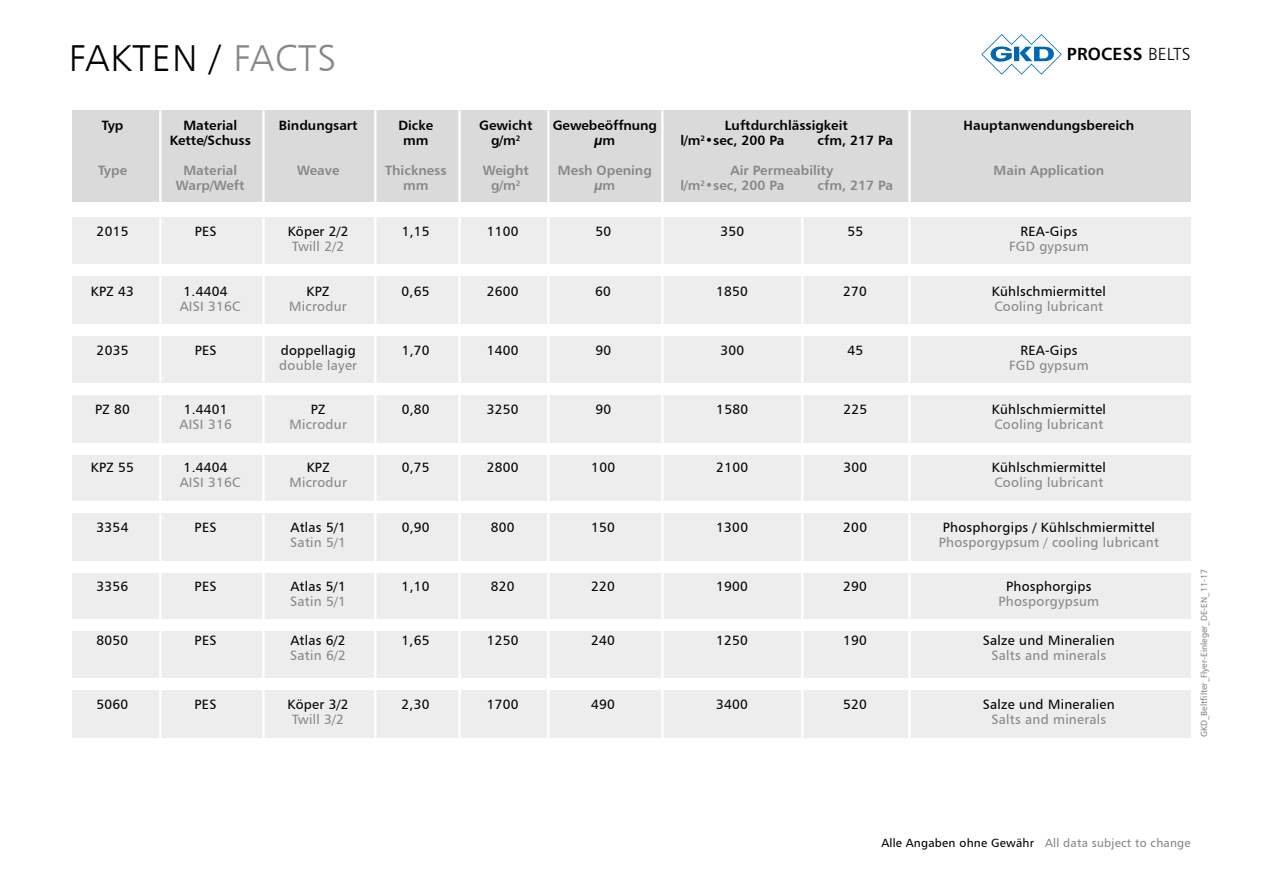
<style>
.page{position:relative;width:1263px;height:893px;background:#fff}
.page>*{position:absolute;margin:0;border:0;box-sizing:border-box;transform-origin:0 0}
.t1{font:37.5px "Humanist 777 BT Light B";letter-spacing:.03em;color:#000}
.t2{font:17.55px "Humanist 777 BT Bold B";letter-spacing:.01em;color:#000}
.t3{font:13.5px "Humanist 777 BT Roman B";letter-spacing:.02em;color:#000}
.t4{font:13.5px "Humanist 777 BT Roman B";letter-spacing:.02em;color:#878787}
.t5{font:13.5px "Humanist 777 BT Bold B";color:#000}
.t6{font:13.5px "Humanist 777 BT Bold B";color:#878787}
.t7{font:11.85px "Humanist 777 BT Roman B";letter-spacing:.02em;color:#878787}
.t8{font:9px "Humanist 777 BT Roman B";color:#878787}
.s1{color:#878787}
.s2{font-family:"Humanist 777 BT Light B"}
.s3{color:#000}
</style>
<div class="page">
<div style="left:72px;top:111px;width:1119px;height:98px;background:#dadada"></div>
<div style="left:72px;top:210px;width:1119px;height:527px;background:#ededed"></div>
<div style="left:72px;top:264px;width:1148px;height:12px;background:#fff"></div>
<div style="left:72px;top:202px;width:1148px;height:15px;background:#fff"></div>
<div style="left:72px;top:324px;width:1148px;height:11px;background:#fff"></div>
<div style="left:72px;top:383px;width:1148px;height:12px;background:#fff"></div>
<div style="left:72px;top:443px;width:1148px;height:12px;background:#fff"></div>
<div style="left:72px;top:501px;width:1148px;height:12px;background:#fff"></div>
<div style="left:72px;top:561px;width:1148px;height:12px;background:#fff"></div>
<div style="left:72px;top:619px;width:1148px;height:12px;background:#fff"></div>
<div style="left:72px;top:678px;width:1148px;height:12px;background:#fff"></div>
<hr style="left:159px;top:111px;width:2px;height:699px;background:#fff">
<hr style="left:262px;top:111px;width:3px;height:701px;background:#fff">
<hr style="left:374px;top:111px;width:2px;height:701px;background:#fff">
<hr style="left:458px;top:111px;width:3px;height:701px;background:#fff">
<hr style="left:547px;top:111px;width:2px;height:701px;background:#fff">
<hr style="left:661px;top:111px;width:2px;height:701px;background:#fff">
<hr style="left:801px;top:210px;width:2px;height:604px;background:#fff">
<hr style="left:908px;top:111px;width:2px;height:701px;background:#fff">
<svg style="left:981px;top:34px;width:81px;height:41px"></svg>
<h1 class="t1" style="left:69px;top:35px;width:269px">FAKTEN / <span class="s1">FACTS</span></h1>
<p class="t2" style="left:1067px;top:43px;width:125px">PROCESS <span class="s2">BELTS</span></p>
<p class="t5" style="left:102px;top:117px;width:23px">Typ</p>
<p class="t5" style="left:183px;top:117px;width:55px">Material</p>
<p class="t5" style="left:279px;top:117px;width:80px">Bindungsart</p>
<p class="t5" style="left:398px;top:117px;width:36px">Dicke</p>
<p class="t5" style="left:479px;top:117px;width:55px">Gewicht</p>
<p class="t5" style="left:553px;top:117px;width:106px">Gewebeöffnung</p>
<p class="t5" style="left:725px;top:117px;width:125px">Luftdurchlässigkeit</p>
<p class="t5" style="left:964px;top:117px;width:172px">Hauptanwendungsbereich</p>
<p class="t5" style="left:170px;top:132px;width:83px">Kette/Schuss</p>
<p class="t5" style="left:403px;top:132px;width:27px">mm</p>
<p class="t5" style="left:491px;top:132px;width:31px">g/m<sup>2</sup></p>
<p class="t5" style="left:594px;top:132px;width:22px">µm</p>
<p class="t5" style="left:680px;top:132px;width:105px">l/m<sup>2</sup>•sec, 200 Pa</p>
<p class="t5" style="left:818px;top:132px;width:77px">cfm, 217 Pa</p>
<p class="t6" style="left:98px;top:162px;width:30px">Type</p>
<p class="t6" style="left:183px;top:162px;width:55px">Material</p>
<p class="t6" style="left:297px;top:162px;width:44px">Weave</p>
<p class="t6" style="left:385px;top:162px;width:63px">Thickness</p>
<p class="t6" style="left:483px;top:162px;width:48px">Weight</p>
<p class="t6" style="left:558px;top:162px;width:95px">Mesh Opening</p>
<p class="t6" style="left:730px;top:162px;width:104px">Air Permeability</p>
<p class="t6" style="left:994px;top:162px;width:112px">Main Application</p>
<p class="t6" style="left:176px;top:177px;width:70px">Warp/Weft</p>
<p class="t6" style="left:403px;top:177px;width:27px">mm</p>
<p class="t6" style="left:491px;top:177px;width:31px">g/m<sup>2</sup></p>
<p class="t6" style="left:594px;top:177px;width:22px">µm</p>
<p class="t6" style="left:680px;top:177px;width:105px">l/m<sup>2</sup>•sec, 200 Pa</p>
<p class="t6" style="left:818px;top:177px;width:77px">cfm, 217 Pa</p>
<p class="t3" style="left:97px;top:223px;width:33px">2015</p>
<p class="t3" style="left:195px;top:223px;width:24px">PES</p>
<p class="t3" style="left:288px;top:223px;width:63px">Köper 2/2</p>
<p class="t3" style="left:402px;top:223px;width:29px">1,15</p>
<p class="t3" style="left:487px;top:223px;width:33px">1100</p>
<p class="t3" style="left:595px;top:223px;width:17px">50</p>
<p class="t3" style="left:720px;top:223px;width:25px">350</p>
<p class="t3" style="left:847px;top:223px;width:17px">55</p>
<p class="t3" style="left:1020px;top:223px;width:58px">REA-Gips</p>
<p class="t4" style="left:292px;top:238px;width:53px">Twill 2/2</p>
<p class="t4" style="left:1009px;top:238px;width:81px">FGD gypsum</p>
<p class="t3" style="left:91px;top:282px;width:45px">KPZ 43</p>
<p class="t3" style="left:184px;top:282px;width:45px">1.4404</p>
<p class="t3" style="left:307px;top:282px;width:24px">KPZ</p>
<p class="t3" style="left:402px;top:282px;width:29px">0,65</p>
<p class="t3" style="left:487px;top:282px;width:33px">2600</p>
<p class="t3" style="left:595px;top:282px;width:17px">60</p>
<p class="t3" style="left:716px;top:282px;width:33px">1850</p>
<p class="t3" style="left:843px;top:282px;width:25px">270</p>
<p class="t3" style="left:992px;top:282px;width:116px">Kühlschmiermittel</p>
<p class="t4" style="left:180px;top:297px;width:62px">AISI 316C</p>
<p class="t4" style="left:289px;top:297px;width:59px">Microdur</p>
<p class="t4" style="left:994px;top:297px;width:110px">Cooling lubricant</p>
<p class="t3" style="left:97px;top:342px;width:33px">2035</p>
<p class="t3" style="left:195px;top:342px;width:24px">PES</p>
<p class="t3" style="left:281px;top:342px;width:76px">doppellagig</p>
<p class="t3" style="left:402px;top:342px;width:29px">1,70</p>
<p class="t3" style="left:487px;top:342px;width:33px">1400</p>
<p class="t3" style="left:595px;top:342px;width:17px">90</p>
<p class="t3" style="left:720px;top:342px;width:25px">300</p>
<p class="t3" style="left:847px;top:342px;width:17px">45</p>
<p class="t3" style="left:1020px;top:342px;width:58px">REA-Gips</p>
<p class="t4" style="left:279px;top:357px;width:79px">double layer</p>
<p class="t4" style="left:1009px;top:357px;width:81px">FGD gypsum</p>
<p class="t3" style="left:95px;top:401px;width:36px">PZ 80</p>
<p class="t3" style="left:184px;top:401px;width:45px">1.4401</p>
<p class="t3" style="left:311px;top:401px;width:16px">PZ</p>
<p class="t3" style="left:402px;top:401px;width:29px">0,80</p>
<p class="t3" style="left:487px;top:401px;width:33px">3250</p>
<p class="t3" style="left:595px;top:401px;width:17px">90</p>
<p class="t3" style="left:716px;top:401px;width:33px">1580</p>
<p class="t3" style="left:843px;top:401px;width:25px">225</p>
<p class="t3" style="left:992px;top:401px;width:116px">Kühlschmiermittel</p>
<p class="t4" style="left:179px;top:416px;width:54px">AISI 316</p>
<p class="t4" style="left:289px;top:416px;width:59px">Microdur</p>
<p class="t4" style="left:994px;top:416px;width:110px">Cooling lubricant</p>
<p class="t3" style="left:91px;top:459px;width:45px">KPZ 55</p>
<p class="t3" style="left:184px;top:459px;width:45px">1.4404</p>
<p class="t3" style="left:307px;top:459px;width:24px">KPZ</p>
<p class="t3" style="left:402px;top:459px;width:29px">0,75</p>
<p class="t3" style="left:487px;top:459px;width:33px">2800</p>
<p class="t3" style="left:591px;top:459px;width:25px">100</p>
<p class="t3" style="left:716px;top:459px;width:33px">2100</p>
<p class="t3" style="left:843px;top:459px;width:25px">300</p>
<p class="t3" style="left:992px;top:459px;width:116px">Kühlschmiermittel</p>
<p class="t4" style="left:180px;top:474px;width:62px">AISI 316C</p>
<p class="t4" style="left:289px;top:474px;width:59px">Microdur</p>
<p class="t4" style="left:994px;top:474px;width:110px">Cooling lubricant</p>
<p class="t3" style="left:97px;top:519px;width:33px">3354</p>
<p class="t3" style="left:195px;top:519px;width:24px">PES</p>
<p class="t3" style="left:290px;top:519px;width:57px">Atlas 5/1</p>
<p class="t3" style="left:402px;top:519px;width:29px">0,90</p>
<p class="t3" style="left:491px;top:519px;width:25px">800</p>
<p class="t3" style="left:591px;top:519px;width:25px">150</p>
<p class="t3" style="left:716px;top:519px;width:33px">1300</p>
<p class="t3" style="left:843px;top:519px;width:25px">200</p>
<p class="t3" style="left:943px;top:519px;width:214px">Phosphorgips / Kühlschmiermittel</p>
<p class="t4" style="left:290px;top:534px;width:57px">Satin 5/1</p>
<p class="t4" style="left:939px;top:534px;width:222px">Phosporgypsum / cooling lubricant</p>
<p class="t3" style="left:97px;top:578px;width:33px">3356</p>
<p class="t3" style="left:195px;top:578px;width:24px">PES</p>
<p class="t3" style="left:290px;top:578px;width:57px">Atlas 5/1</p>
<p class="t3" style="left:402px;top:578px;width:29px">1,10</p>
<p class="t3" style="left:491px;top:578px;width:25px">820</p>
<p class="t3" style="left:591px;top:578px;width:25px">220</p>
<p class="t3" style="left:716px;top:578px;width:33px">1900</p>
<p class="t3" style="left:843px;top:578px;width:25px">290</p>
<p class="t3" style="left:1006px;top:578px;width:87px">Phosphorgips</p>
<p class="t4" style="left:290px;top:593px;width:57px">Satin 5/1</p>
<p class="t4" style="left:998px;top:593px;width:102px">Phosporgypsum</p>
<p class="t3" style="left:97px;top:632px;width:33px">8050</p>
<p class="t3" style="left:195px;top:632px;width:24px">PES</p>
<p class="t3" style="left:290px;top:632px;width:57px">Atlas 6/2</p>
<p class="t3" style="left:402px;top:632px;width:29px">1,65</p>
<p class="t3" style="left:487px;top:632px;width:33px">1250</p>
<p class="t3" style="left:591px;top:632px;width:25px">240</p>
<p class="t3" style="left:716px;top:632px;width:33px">1250</p>
<p class="t3" style="left:843px;top:632px;width:25px">190</p>
<p class="t3" style="left:983px;top:632px;width:133px">Salze und Mineralien</p>
<p class="t4" style="left:290px;top:647px;width:57px">Satin 6/2</p>
<p class="t4" style="left:991px;top:647px;width:116px">Salts and minerals</p>
<p class="t3" style="left:97px;top:696px;width:33px">5060</p>
<p class="t3" style="left:195px;top:696px;width:24px">PES</p>
<p class="t3" style="left:288px;top:696px;width:63px">Köper 3/2</p>
<p class="t3" style="left:402px;top:696px;width:29px">2,30</p>
<p class="t3" style="left:487px;top:696px;width:33px">1700</p>
<p class="t3" style="left:591px;top:696px;width:25px">490</p>
<p class="t3" style="left:716px;top:696px;width:33px">3400</p>
<p class="t3" style="left:843px;top:696px;width:25px">520</p>
<p class="t3" style="left:983px;top:696px;width:133px">Salze und Mineralien</p>
<p class="t4" style="left:292px;top:711px;width:53px">Twill 3/2</p>
<p class="t4" style="left:991px;top:711px;width:116px">Salts and minerals</p>
<p class="t8" style="left:1198px;top:737px;width:169px;rotate:-90deg">GKD_Beltfilter_Flyer-Einleger_DE-EN_11-17</p>
<p class="t7" style="left:881px;top:835px;width:311px"><span class="s3">Alle Angaben ohne Gewähr</span> All data subject to change</p>
</div>
